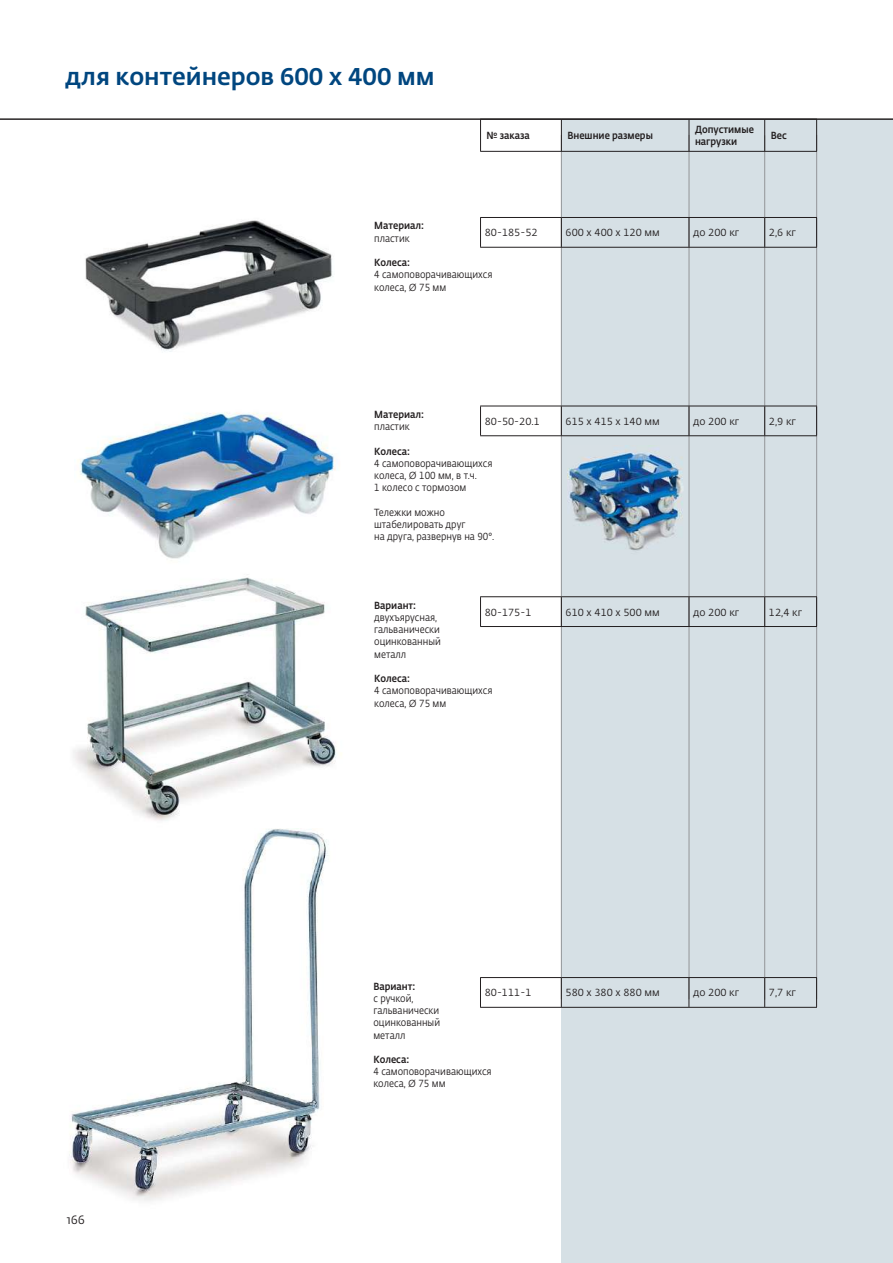
<style>
.page{position:relative;width:893px;height:1263px;background:#fff}
.page>*{position:absolute;margin:0;border:0;box-sizing:border-box;transform-origin:0 0}
.t1{font:500 24px "Fedra Sans Pro";color:#00467f}
.t2{font:12px "Fedra Sans Pro";color:#231f20}
.t3{font:10.2px/12.3px "Fedra Sans Pro";color:#231f20;scale:.9 1}
.t4{font:10.2px "Fedra Sans Pro";color:#231f20}
.t5{font:500 10.2px/12.3px "Fedra Sans Pro";color:#231f20;scale:.9 1}
</style>
<div class="page">
<img style="left:69px;top:828px;width:260px;height:373px">
<div style="left:561px;top:119px;width:331px;height:1144px;background:#d6e0e5"></div>
<hr style="left:561px;top:135px;width:1px;height:864px;background:#939598">
<hr style="left:688px;top:135px;width:1px;height:864px;background:#939598">
<hr style="left:764px;top:135px;width:1px;height:865px;background:#939598">
<hr style="left:816px;top:135px;width:1px;height:864px;background:#939598">
<hr style="left:480px;top:217px;width:81px;height:1px;background:#231f20">
<svg style="left:480px;top:218px;width:1px;height:29px"></svg>
<hr style="left:561px;top:217px;width:128px;height:1px;background:#231f20">
<svg style="left:561px;top:218px;width:1px;height:29px"></svg>
<hr style="left:689px;top:217px;width:75px;height:1px;background:#231f20">
<svg style="left:688px;top:218px;width:1px;height:29px"></svg>
<hr style="left:764px;top:217px;width:53px;height:1px;background:#231f20">
<svg style="left:764px;top:218px;width:1px;height:29px"></svg>
<svg style="left:816px;top:218px;width:1px;height:29px"></svg>
<hr style="left:480px;top:247px;width:337px;height:1px;background:#231f20">
<hr style="left:480px;top:596px;width:81px;height:1px;background:#231f20">
<svg style="left:480px;top:597px;width:1px;height:29px"></svg>
<hr style="left:561px;top:596px;width:128px;height:1px;background:#231f20">
<svg style="left:561px;top:597px;width:1px;height:29px"></svg>
<hr style="left:689px;top:596px;width:75px;height:1px;background:#231f20">
<svg style="left:688px;top:597px;width:1px;height:29px"></svg>
<hr style="left:764px;top:596px;width:53px;height:1px;background:#231f20">
<svg style="left:764px;top:597px;width:1px;height:29px"></svg>
<svg style="left:816px;top:597px;width:1px;height:29px"></svg>
<hr style="left:480px;top:626px;width:337px;height:1px;background:#231f20">
<hr style="left:480px;top:977px;width:81px;height:1px;background:#231f20">
<svg style="left:480px;top:978px;width:1px;height:29px"></svg>
<hr style="left:561px;top:977px;width:128px;height:1px;background:#231f20">
<svg style="left:561px;top:978px;width:1px;height:29px"></svg>
<hr style="left:689px;top:977px;width:75px;height:1px;background:#231f20">
<svg style="left:688px;top:978px;width:1px;height:29px"></svg>
<hr style="left:764px;top:977px;width:53px;height:1px;background:#231f20">
<svg style="left:764px;top:978px;width:1px;height:29px"></svg>
<svg style="left:816px;top:978px;width:1px;height:29px"></svg>
<hr style="left:480px;top:1007px;width:337px;height:1px;background:#231f20">
<hr style="left:480px;top:406px;width:81px;height:1px;background:#231f20">
<svg style="left:480px;top:406px;width:1px;height:29px"></svg>
<hr style="left:561px;top:406px;width:128px;height:1px;background:#231f20">
<svg style="left:561px;top:406px;width:1px;height:29px"></svg>
<hr style="left:689px;top:406px;width:75px;height:1px;background:#231f20">
<svg style="left:688px;top:406px;width:1px;height:29px"></svg>
<hr style="left:764px;top:406px;width:53px;height:1px;background:#231f20">
<svg style="left:764px;top:406px;width:1px;height:29px"></svg>
<svg style="left:816px;top:406px;width:1px;height:29px"></svg>
<hr style="left:480px;top:435px;width:337px;height:1px;background:#231f20">
<img style="left:78px;top:412px;width:258px;height:147px">
<img style="left:73px;top:574px;width:269px;height:247px">
<img style="left:85px;top:220px;width:248px;height:132px">
<img style="left:567px;top:448px;width:116px;height:103px">
<hr style="left:480px;top:120px;width:1px;height:31px;background:#231f20">
<hr style="left:561px;top:120px;width:1px;height:31px;background:#231f20">
<hr style="left:688px;top:120px;width:1px;height:31px;background:#231f20">
<hr style="left:764px;top:120px;width:1px;height:31px;background:#231f20">
<hr style="left:816px;top:120px;width:1px;height:31px;background:#231f20">
<hr style="left:480px;top:151px;width:337px;height:1px;background:#231f20">
<hr style="left:0;top:119px;width:892px;height:1px;background:#231f20">
<h1 class="t1" style="left:65px;top:63px;width:371px">для контейнеров 600 x 400 мм</h1>
<p class="t5" style="left:486px;top:130px;width:50px">№ заказа</p>
<p class="t5" style="left:567px;top:130px;width:96px">Внешние размеры</p>
<p class="t5" style="left:695px;top:123px;width:67px">Допустимые нагрузки</p>
<p class="t5" style="left:770px;top:130px;width:19px">Вес</p>
<p class="t5" style="left:374px;top:220px;width:57px">Материал:</p>
<p class="t3" style="left:374px;top:232px;width:41px">пластик</p>
<p class="t5" style="left:374px;top:257px;width:41px">Колеса:</p>
<p class="t3" style="left:374px;top:269px;width:133px">4 самоповорачивающихся колеса, Ø 75 мм</p>
<p class="t4" style="left:485px;top:227px;width:54px">80-185-52</p>
<p class="t4" style="left:565px;top:227px;width:96px">600 x 400 x 120 мм</p>
<p class="t4" style="left:693px;top:227px;width:48px">до 200 кг</p>
<p class="t4" style="left:769px;top:227px;width:29px">2,6 кг</p>
<p class="t5" style="left:374px;top:408px;width:57px">Материал:</p>
<p class="t3" style="left:374px;top:421px;width:41px">пластик</p>
<p class="t5" style="left:374px;top:445px;width:41px">Колеса:</p>
<p class="t3" style="left:374px;top:457px;width:133px">4 самоповорачивающихся колеса, Ø 100 мм, в т.ч.<br>1 колесо с тормозом</p>
<p class="t3" style="left:374px;top:506px;width:135px">Тележки можно штабелировать друг<br>на друга, развернув на 90°.</p>
<p class="t4" style="left:485px;top:415px;width:57px">80-50-20.1</p>
<p class="t4" style="left:565px;top:415px;width:96px">615 x 415 x 140 мм</p>
<p class="t4" style="left:693px;top:415px;width:48px">до 200 кг</p>
<p class="t4" style="left:769px;top:415px;width:29px">2,9 кг</p>
<p class="t5" style="left:374px;top:599px;width:48px">Вариант:</p>
<p class="t3" style="left:374px;top:611px;width:76px">двухъярусная, гальванически оцинкованный металл</p>
<p class="t5" style="left:374px;top:673px;width:41px">Колеса:</p>
<p class="t3" style="left:374px;top:685px;width:133px">4 самоповорачивающихся колеса, Ø 75 мм</p>
<p class="t4" style="left:485px;top:606px;width:48px">80-175-1</p>
<p class="t4" style="left:565px;top:606px;width:96px">610 x 410 x 500 мм</p>
<p class="t4" style="left:693px;top:606px;width:48px">до 200 кг</p>
<p class="t4" style="left:769px;top:606px;width:35px">12,4 кг</p>
<p class="t2" style="left:67px;top:1213px;width:19px">166</p>
<p class="t5" style="left:373px;top:980px;width:48px">Вариант:</p>
<p class="t3" style="left:373px;top:992px;width:76px">с ручкой, гальванически оцинкованный металл</p>
<p class="t5" style="left:373px;top:1053px;width:41px">Колеса:</p>
<p class="t3" style="left:373px;top:1066px;width:133px">4 самоповорачивающихся колеса, Ø 75 мм</p>
<p class="t4" style="left:484px;top:987px;width:48px">80-111-1</p>
<p class="t4" style="left:565px;top:987px;width:96px">580 x 380 x 880 мм</p>
<p class="t4" style="left:693px;top:987px;width:48px">до 200 кг</p>
<p class="t4" style="left:769px;top:987px;width:29px">7,7 кг</p>
</div>
